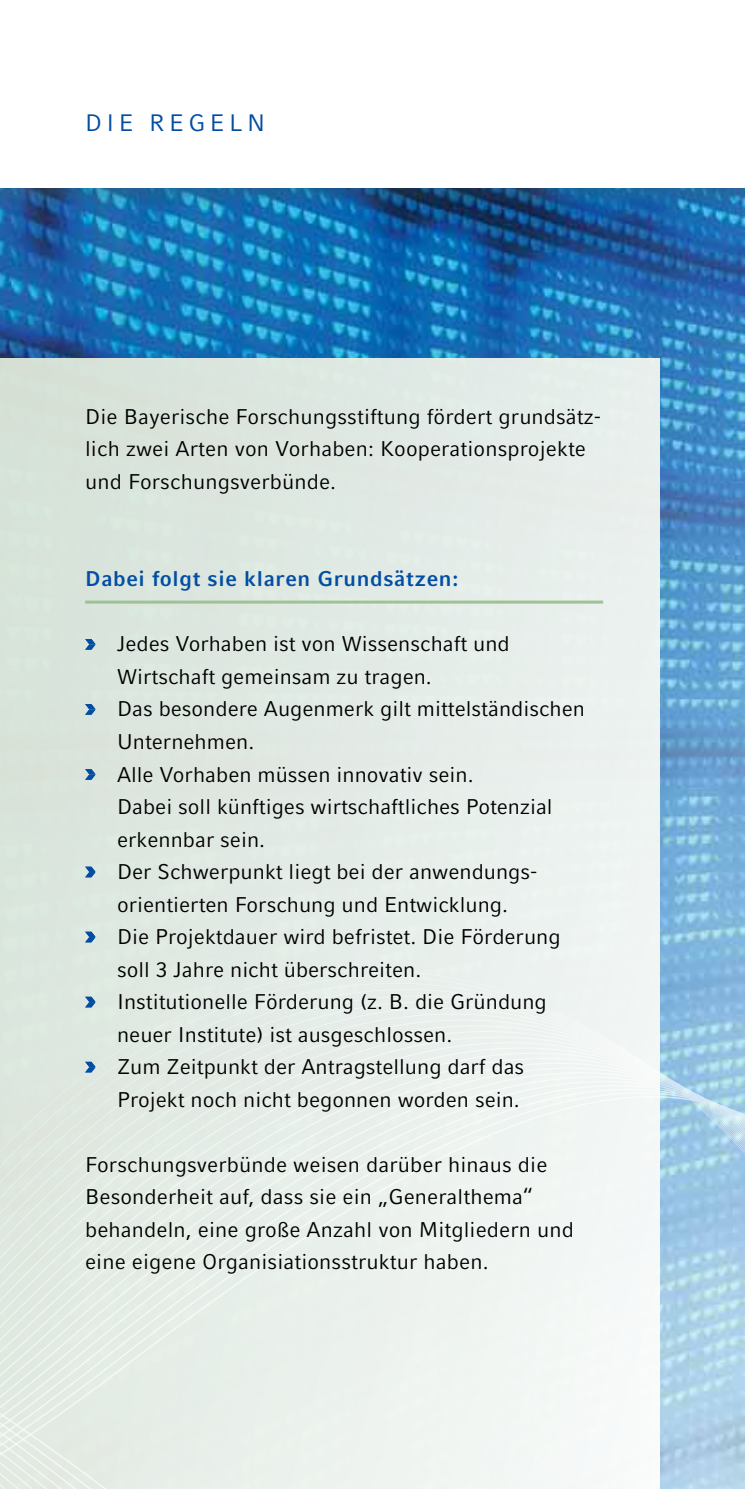
<style>
.page{position:relative;width:745px;height:1489px;background:#fff}
.page>*{position:absolute;margin:0;border:0;box-sizing:border-box;transform-origin:0 0}
.t1{font:23.75px "LMU Compatil Fact";color:#034ea2}
.t2{font:21.25px/32.5px "LMU Compatil Fact";color:#000}
.t3{font:700 21.25px "LMU Compatil Fact";letter-spacing:.03em;color:#034ea2}
</style>
<div class="page">
<img style="left:0;top:213px;width:744px;height:698px">
<div style="left:0;top:0;width:744px;height:213px;background:#3d5e6a;opacity:.3"></div>
<div style="left:0;top:0;width:744px;height:188px;background:#fff"></div>
<div style="left:0;top:359px;width:659px;height:1129px;background:linear-gradient(to right,#d7e2d9,#ecf1f0)"></div>
<svg style="left:466px;top:911px;width:278px;height:24px;fill:#ecf2ef"></svg>
<svg style="left:85px;top:935px;width:659px;height:24px;background:#dae7e8"></svg>
<svg style="left:85px;top:961px;width:659px;height:145px;fill:#e7eeea"></svg>
<svg style="left:0;top:1106px;width:744px;height:382px;fill:#eaf0ec"></svg>
<hr style="left:85px;top:600px;width:517px;height:3px;background:#9fc294">
<svg style="left:85px;top:639px;width:10px;height:10px"></svg>
<svg style="left:85px;top:704px;width:10px;height:10px"></svg>
<svg style="left:85px;top:769px;width:10px;height:10px"></svg>
<svg style="left:85px;top:866px;width:10px;height:11px"></svg>
<svg style="left:85px;top:931px;width:10px;height:11px"></svg>
<svg style="left:85px;top:996px;width:10px;height:11px"></svg>
<svg style="left:85px;top:1061px;width:10px;height:11px"></svg>
<p class="t1" style="left:85px;top:109px;width:181px">Di e Regel n</p>
<p class="t2" style="left:85px;top:400px;width:517px">D ie Bayerische Forschungsstiftung fördert grundsätz&shy;lich zwei Arten von Vorhaben: Kooperationsprojekte und Forschungsverbünde.</p>
<p class="t3" style="left:85px;top:566px;width:374px">Dabei folgt sie klaren Grundsätzen:</p>
<p class="t2" style="left:117px;top:627px;width:394px">Jedes Vorhaben ist von Wissenschaft und</p>
<p class="t2" style="left:117px;top:660px;width:316px">Wirtschaft gemeinsam zu tragen.</p>
<p class="t2" style="left:95px;top:692px;width:491px">Das besondere Augenmerk gilt mittelständischen</p>
<p class="t2" style="left:117px;top:725px;width:139px">Unternehmen.</p>
<p class="t2" style="left:95px;top:757px;width:379px">Alle Vorhaben müssen innovativ sein.</p>
<p class="t2" style="left:117px;top:790px;width:437px">Dabei soll künftiges wirtschaftliches Potenzial</p>
<p class="t2" style="left:117px;top:822px;width:149px">erkennbar sein.</p>
<p class="t2" style="left:95px;top:855px;width:443px">Der Schwerpunkt liegt bei der anwendungs-</p>
<p class="t2" style="left:117px;top:887px;width:392px">orientierten Forschung und Entwicklung.</p>
<p class="t2" style="left:95px;top:920px;width:466px">D ie Projektdauer wird befristet. D ie Förderung</p>
<p class="t2" style="left:117px;top:952px;width:305px">soll 3 Jahre nicht überschreiten.</p>
<p class="t2" style="left:117px;top:985px;width:431px">Institutionelle Förderung (z. B. die Gründung</p>
<p class="t2" style="left:117px;top:1017px;width:336px">neuer Institute) ist ausgeschlossen.</p>
<p class="t2" style="left:95px;top:1050px;width:430px">Zum Zeitpunkt der Antragstellung darf das</p>
<p class="t2" style="left:117px;top:1082px;width:404px">Projekt noch nicht begonnen worden sein.</p>
<p class="t2" style="left:85px;top:1147px;width:490px">Forschungsverbünde weisen darüber hinaus die Besonderheit auf, dass sie ein „Generalthema“ behandeln, eine große Anzahl von Mitgliedern und eine eigene Organisiationsstruktur haben.</p>
</div>
